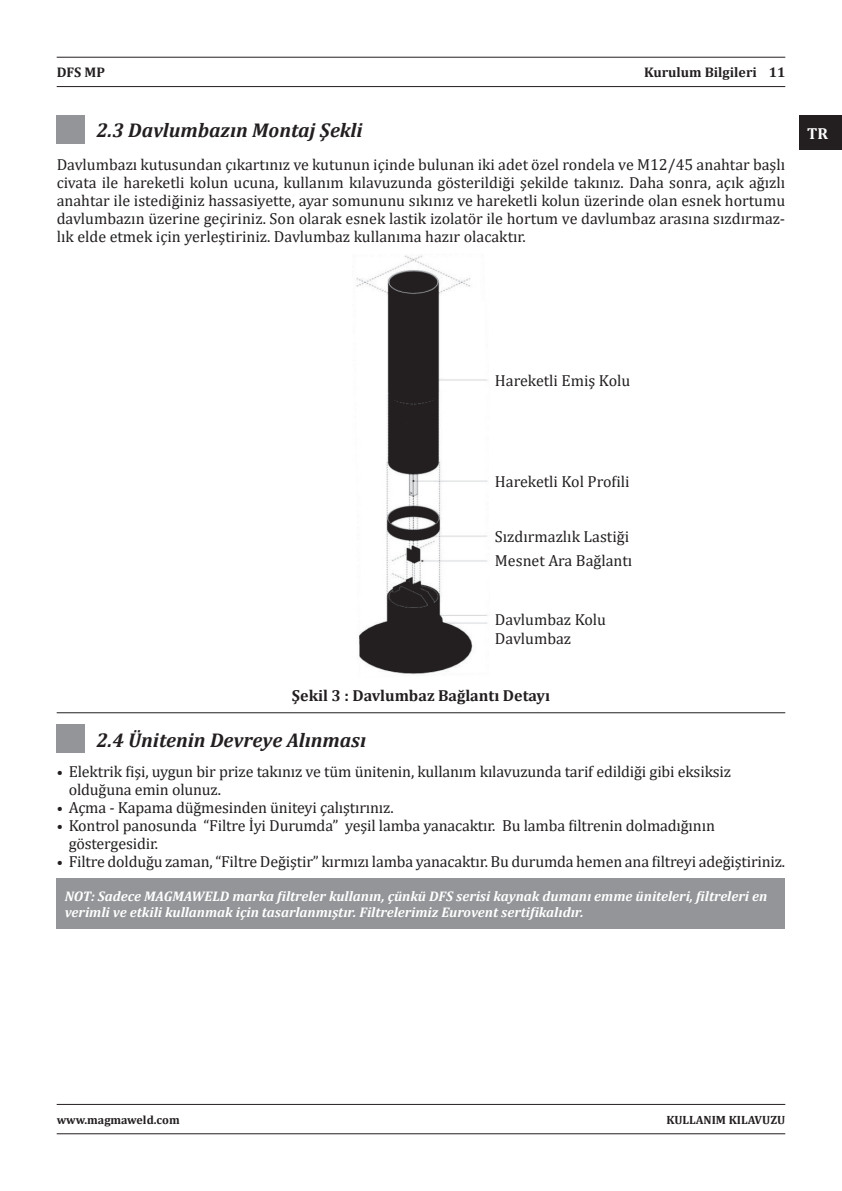
<style>
.page{position:relative;width:842px;height:1191px;background:#fff}
.page>*{position:absolute;margin:0;border:0;box-sizing:border-box;transform-origin:0 0}
.t1{font:italic 700 20px "Cambria";color:#231f20}
.t2{font:16px/18px "Cambria";letter-spacing:-.01em;color:#231f20;text-align:justify}
.t3{font:700 16px "Cambria";color:#231f20}
.t4{font:700 16px "Cambria";color:#fff}
.t5{font:italic 700 14px "Cambria";color:#fff}
.t6{font:700 14px "Cambria";color:#231f20}
.t7{font:700 12px "Cambria";color:#231f20}
.s1{font-size:14px}
</style>
<div class="page">
<hr style="left:57px;top:57px;width:728px;height:1px;background:#231f20">
<hr style="left:57px;top:86px;width:728px;height:1px;background:#231f20">
<hr style="left:57px;top:1104px;width:728px;height:1px;background:#231f20">
<hr style="left:57px;top:1133px;width:728px;height:1px;background:#231f20">
<div style="left:799px;top:115px;width:43px;height:34px;background:#231f20"></div>
<div style="left:57px;top:115px;width:28px;height:28px;background:#939598"></div>
<img style="left:356px;top:255px;width:132px;height:420px">
<div style="left:57px;top:724px;width:28px;height:29px;background:#939598"></div>
<div style="left:57px;top:878px;width:728px;height:50px;background:#939598"></div>
<hr style="left:57px;top:712px;width:728px;height:1px;background:#231f20">
<p class="t6" style="left:57px;top:63px;width:50px">DFS MP</p>
<p class="t6" style="left:644px;top:63px;width:114px">Kurulum Bilgileri</p>
<p class="t6" style="left:769px;top:63px;width:18px">11</p>
<p class="t1" style="left:96px;top:116px;width:268px">2.3 Davlumbazın Montaj Şekli</p>
<p class="t4" style="left:807px;top:122px;width:22px">TR</p>
<p class="t2" style="left:57px;top:156px;width:730px">Davlumbazı kutusundan çıkartınız ve kutunun içinde bulunan iki adet özel rondela ve M12/45 anahtar başlı civata ile hareketli kolun ucuna, kullanım kılavuzunda gösterildiği şekilde takınız. Daha sonra, açık ağızlı anahtar ile istediğiniz hassasiyette, ayar somununu sıkınız ve hareketli kolun üzerinde olan esnek hortumu davlumbazın üzerine geçiriniz. Son olarak esnek lastik izolatör ile hortum ve davlumbaz arasına sızdırmaz&shy;lık elde etmek için yerleştiriniz. Davlumbaz kullanıma hazır olacaktır.</p>
<p class="t2" style="left:495px;top:371px;width:137px">Hareketli Emiş Kolu</p>
<p class="t2" style="left:495px;top:472px;width:136px">Hareketli Kol Profili</p>
<p class="t2" style="left:495px;top:527px;width:136px">Sızdırmazlık Lastiği</p>
<p class="t2" style="left:495px;top:552px;width:139px">Mesnet Ara Bağlantı</p>
<p class="t2" style="left:495px;top:610px;width:113px">Davlumbaz Kolu</p>
<p class="t2" style="left:495px;top:629px;width:78px">Davlumbaz</p>
<p class="t3" style="left:292px;top:684px;width:260px">Şekil 3 : Davlumbaz Bağlantı Detayı</p>
<p class="t1" style="left:96px;top:725px;width:271px">2.4 Ünitenin Devreye Alınması</p>
<p class="t2" style="left:57px;top:762px;width:676px"><span class="s1">•</span> Elektrik fişi, uygun bir prize takınız ve tüm ünitenin, kullanım kılavuzunda tarif edildiği gibi eksiksiz</p>
<p class="t2" style="left:69px;top:780px;width:154px">olduğuna emin olunuz.</p>
<p class="t2" style="left:57px;top:798px;width:338px"><span class="s1">•</span> Açma - Kapama düğmesinden üniteyi çalıştırınız.</p>
<p class="t2" style="left:57px;top:816px;width:660px"><span class="s1">•</span> Kontrol panosunda “Filtre İyi Durumda” yeşil lamba yanacaktır. Bu lamba filtrenin dolmadığının</p>
<p class="t2" style="left:69px;top:834px;width:91px">göstergesidir.</p>
<p class="t2" style="left:57px;top:852px;width:730px"><span class="s1">•</span> Filtre dolduğu zaman, “Filtre Değiştir” kırmızı lamba yanacaktır. Bu durumda hemen ana filtreyi adeğiştiriniz.</p>
<p class="t5" style="left:65px;top:886px;width:704px">NOT: Sadece MAGMAWELD marka filtreler kullanın, çünkü DFS serisi kaynak dumanı emme üniteleri, filtreleri en</p>
<p class="t5" style="left:65px;top:902px;width:520px">verimli ve etkili kullanmak için tasarlanmıştır. Filtrelerimiz Eurovent sertifikalıdır.</p>
<p class="t7" style="left:57px;top:1111px;width:124px">www.magmaweld.com</p>
<p class="t7" style="left:666px;top:1111px;width:120px">KULLANIM KILAVUZU</p>
</div>
